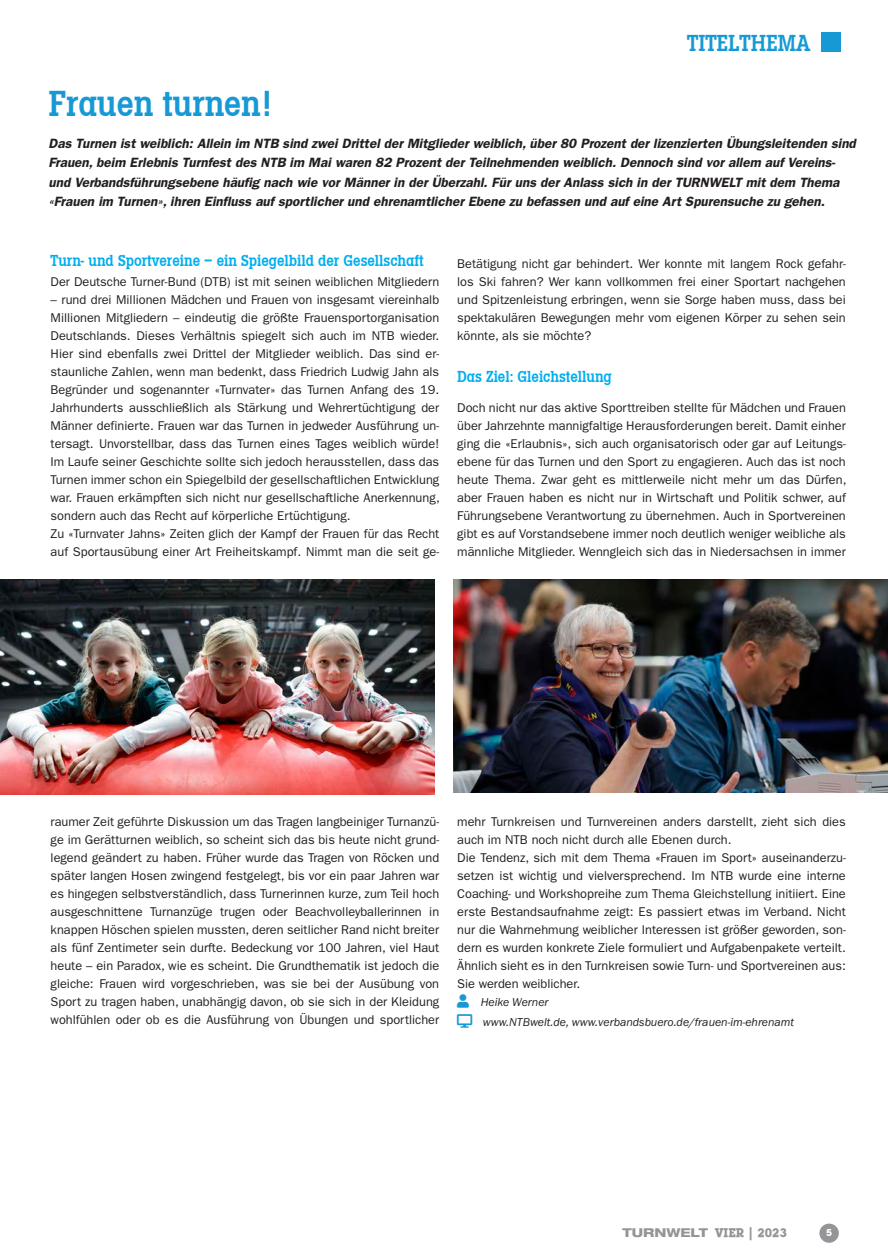
<style>
.page{position:relative;width:888px;height:1258px;background:#fff}
.page>*{position:absolute;margin:0;border:0;box-sizing:border-box;transform-origin:0 0}
.t1{font:37.5px "Lubalin Graph Cd ITCTT Demi";color:#1699d4}
.t2{font:24px "Lubalin Graph Cd ITCTT Demi";color:#1699d4}
.t3{font:16.5px "Lubalin Graph Cd ITCTT Demi";color:#00aeef}
.t4{font:italic 600 13.5px/19.5px "Franklin Gothic";color:#231f20}
.t5{font:13.2px "Lubalin Graph Md ITCTT Bold";color:#939598}
.t6{font:12.75px/18px "Franklin Gothic";color:#231f20;text-align:justify}
.t7{font:italic 11.85px/20.7px "Franklin Gothic";color:#231f20}
.t8{font:700 10.5px "Lubalin Graph Md ITC";color:#fff}
.s1{font-family:"Helvetica Neue";font-weight:800;font-stretch:expanded;font-size:12.3px}
</style>
<div class="page">
<img style="left:0;top:579px;width:435px;height:216px">
<img style="left:453px;top:579px;width:435px;height:214px">
<div style="left:819px;top:1223px;width:20px;height:20px;background:#939598;border-radius:50%"></div>
<div style="left:821px;top:33px;width:19px;height:19px;background:#1699d4"></div>
<h2 class="t2" style="left:687px;top:28px;width:125px">TITELTHEMA</h2>
<h1 class="t1" style="left:49px;top:81px;width:226px">Frauen turnen!</h1>
<p class="t4" style="left:49px;top:133px;width:809px">Das Turnen ist weiblich: Allein im NTB sind zwei Drittel der Mitglieder weiblich, über 80 Prozent der lizenzierten Übungsleitenden sind Frauen, beim Erlebnis Turnfest des NTB im Mai waren 82 Prozent der Teilnehmenden weiblich. Dennoch sind vor allem auf Vereins&shy;und Verbandsführungsebene häufig nach wie vor Männer in der Überzahl. Für uns der Anlass sich in der TURNWELT mit dem Thema «Frauen im Turnen», ihren Einfluss auf sportlicher und ehrenamtlicher Ebene zu befassen und auf eine Art Spurensuche zu gehen.</p>
<p class="t3" style="left:51px;top:250px;width:374px">Turn- und Sportvereine – ein Spiegelbild der Gesellschaft</p>
<p class="t6" style="left:51px;top:272px;width:390px">Der Deutsche Turner-Bund (DTB) ist mit seinen weiblichen Mitgliedern</p>
<p class="t6" style="left:51px;top:290px;width:391px;text-align:left">– rund drei Millionen Mädchen und Frauen von insgesamt viereinhalb Millionen Mitgliedern – eindeutig die größte Frauensportorganisation Deutschlands. Dieses Verhältnis spiegelt sich auch im NTB wieder.<br>Hier sind ebenfalls zwei Drittel der Mitglieder weiblich. Das sind er&shy;staunliche Zahlen, wenn man bedenkt, dass Friedrich Ludwig Jahn als Begründer und sogenannter «Turnvater» das Turnen Anfang des 19.<br>Jahrhunderts ausschließlich als Stärkung und Wehrertüchtigung der Männer definierte. Frauen war das Turnen in jedweder Ausführung un&shy;tersagt. Unvorstellbar, dass das Turnen eines Tages weiblich würde!<br>Im Laufe seiner Geschichte sollte sich jedoch herausstellen, dass das Turnen immer schon ein Spiegelbild der gesellschaftlichen Entwicklung war. Frauen erkämpften sich nicht nur gesellschaftliche Anerkennung, sondern auch das Recht auf körperliche Ertüchtigung.<br>Zu «Turnvater Jahns» Zeiten glich der Kampf der Frauen für das Recht auf Sportausübung einer Art Freiheitskampf. Nimmt man die seit ge-</p>
<p class="t6" style="left:457px;top:254px;width:390px">Betätigung nicht gar behindert. Wer konnte mit langem Rock gefahr&shy;los Ski fahren? Wer kann vollkommen frei einer Sportart nachgehen und Spitzenleistung erbringen, wenn sie Sorge haben muss, dass bei spektakulären Bewegungen mehr vom eigenen Körper zu sehen sein könnte, als sie möchte?</p>
<p class="t3" style="left:457px;top:366px;width:156px">Das Ziel: Gleichstellung</p>
<p class="t6" style="left:457px;top:398px;width:391px">Doch nicht nur das aktive Sporttreiben stellte für Mädchen und Frauen über Jahrzehnte mannigfaltige Herausforderungen bereit. Damit einher ging die «Erlaubnis», sich auch organisatorisch oder gar auf Leitungs&shy;ebene für das Turnen und den Sport zu engagieren. Auch das ist noch heute Thema. Zwar geht es mittlerweile nicht mehr um das Dürfen, aber Frauen haben es nicht nur in Wirtschaft und Politik schwer, auf Führungsebene Verantwortung zu übernehmen. Auch in Sportvereinen gibt es auf Vorstandsebene immer noch deutlich weniger weibliche als männliche Mitglieder. Wenngleich sich das in Niedersachsen in immer</p>
<p class="t6" style="left:51px;top:812px;width:390px">raumer Zeit geführte Diskussion um das Tragen langbeiniger Turnanzü&shy;ge im Gerätturnen weiblich, so scheint sich das bis heute nicht grund&shy;legend geändert zu haben. Früher wurde das Tragen von Röcken und später langen Hosen zwingend festgelegt, bis vor ein paar Jahren war es hingegen selbstverständlich, dass Turnerinnen kurze, zum Teil hoch ausgeschnittene Turnanzüge trugen oder Beachvolleyballerinnen in knappen Höschen spielen mussten, deren seitlicher Rand nicht breiter als fünf Zentimeter sein durfte. Bedeckung vor 100 Jahren, viel Haut heute – ein Paradox, wie es scheint. Die Grundthematik ist jedoch die gleiche: Frauen wird vorgeschrieben, was sie bei der Ausübung von Sport zu tragen haben, unabhängig davon, ob sie sich in der Kleidung wohlfühlen oder ob es die Ausführung von Übungen und sportlicher</p>
<p class="t6" style="left:457px;top:812px;width:390px;text-align:left">mehr Turnkreisen und Turnvereinen anders darstellt, zieht sich dies auch im NTB noch nicht durch alle Ebenen durch.<br>Die Tendenz, sich mit dem Thema «Frauen im Sport» auseinanderzu&shy;setzen ist wichtig und vielversprechend. Im NTB wurde eine interne Coaching- und Workshopreihe zum Thema Gleichstellung initiiert. Eine erste Bestandsaufnahme zeigt: Es passiert etwas im Verband. Nicht nur die Wahrnehmung weiblicher Interessen ist größer geworden, son&shy;dern es wurden konkrete Ziele formuliert und Aufgabenpakete verteilt.<br>Ähnlich sieht es in den Turnkreisen sowie Turn- und Sportvereinen aus:<br>Sie werden weiblicher.</p>
<p class="t7" style="left:481px;top:991px;width:315px">Heike Werner<br>www.NTBwelt.de, www.verbandsbuero.de/frauen-im-ehrenamt</p>
<p class="t5" style="left:623px;top:1224px;width:166px"><span class="s1">TURNWELT</span> VIER | 2023</p>
<p class="t8" style="left:826px;top:1226px;width:7px">5</p>
</div>
